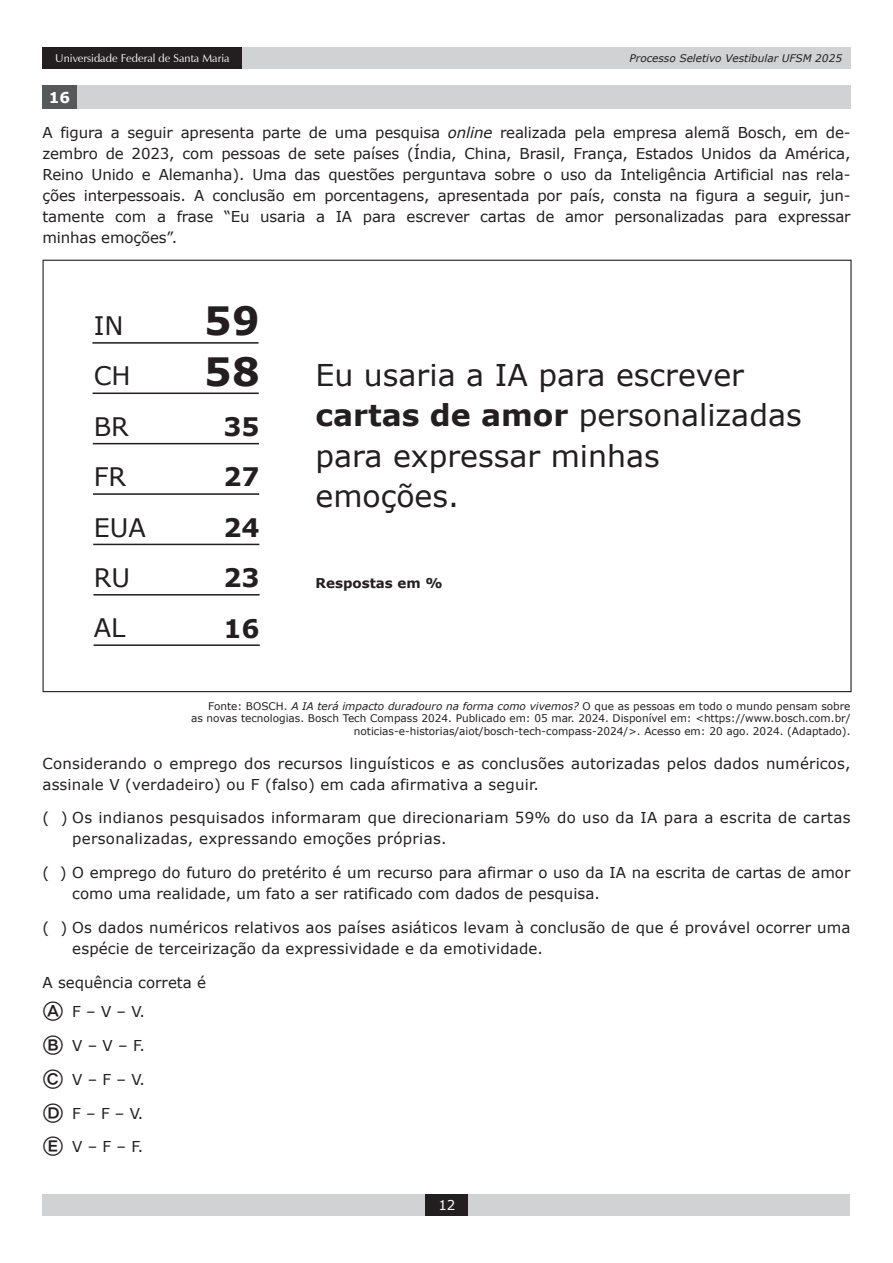
<style>
.page{position:relative;width:893px;height:1263px;background:#fff}
.page>*{position:absolute;margin:0;border:0;box-sizing:border-box;transform-origin:0 0}
.t1{font:700 39px/50.4px "Verdana";color:#231f20}
.t2{font:30px/40.5px "Verdana";color:#231f20}
.t3{font:25.5px/50.4px "Verdana";color:#231f20}
.t4{font:700 25.5px/50.4px "Verdana";color:#231f20;text-align:justify}
.t5{font:15px/21px "Verdana";letter-spacing:.01em;color:#231f20}
.t6{font:700 15px "Verdana";color:#fff}
.t7{font:700 13.5px "Verdana";color:#231f20}
.t8{font:13.5px "Verdana";color:#fff}
.t9{font:11.25px "Zapf Humanist 601 BT";color:#fff}
.t10{font:10.5px/12.6px "Verdana";color:#231f20;text-align:right}
.t11{font:italic 10.5px "Verdana";color:#231f20}
.s1{font-style:italic}
.s2{font-weight:700}
.s3{font-family:"Bundesbahn Pi Three";font-size:22.5px}
</style>
<div class="page">
<div style="left:234px;top:47px;width:616px;height:22px;background:#d1d2d4"></div>
<div style="left:43px;top:1194px;width:807px;height:22px;background:#d1d2d4"></div>
<div style="left:425px;top:1194px;width:43px;height:22px;background:#231f20"></div>
<div style="left:43px;top:47px;width:199px;height:22px;background:#231f20"></div>
<div style="left:43px;top:85px;width:34px;height:24px;background:#57585a"></div>
<div style="left:77px;top:85px;width:773px;height:24px;background:#d1d2d4"></div>
<hr style="left:92px;top:342px;width:167px;height:2px;background:#231f20">
<hr style="left:93px;top:392px;width:166px;height:2px;background:#231f20">
<hr style="left:93px;top:443px;width:166px;height:1px;background:#231f20">
<hr style="left:93px;top:493px;width:166px;height:2px;background:#231f20">
<hr style="left:93px;top:544px;width:166px;height:1px;background:#231f20">
<hr style="left:93px;top:594px;width:167px;height:1px;background:#231f20">
<hr style="left:94px;top:644px;width:166px;height:2px;background:#231f20">
<p class="t9" style="left:55px;top:51px;width:176px">Universidade Federal de Santa Maria</p>
<p class="t11" style="left:630px;top:51px;width:214px">Processo Seletivo Vestibular UFSM 2025</p>
<p class="t6" style="left:49px;top:87px;width:23px">16</p>
<p class="t5" style="left:43px;top:122px;width:810px;text-align:justify">A figura a seguir apresenta parte de uma pesquisa <span class="s1">online</span> realizada pela empresa alemã Bosch, em de&shy;zembro de 2023, com pessoas de sete países (Índia, China, Brasil, França, Estados Unidos da América, Reino Unido e Alemanha). Uma das questões perguntava sobre o uso da Inteligência Artificial nas rela&shy;ções interpessoais. A conclusão em porcentagens, apresentada por país, consta na figura a seguir, jun&shy;tamente com a frase “Eu usaria a IA para escrever cartas de amor personalizadas para expressar minhas emoções”.</p>
<h3 class="t3" style="left:94px;top:300px;width:54px">IN<br>CH<br>BR<br>FR<br>EUA<br>RU<br>AL</h3>
<h1 class="t1" style="left:204px;top:295px;width:57px">59<br>58</h1>
<h3 class="t4" style="left:224px;top:401px;width:38px">35<br>27<br>24<br>23<br>16</h3>
<h2 class="t2" style="left:315px;top:354px;width:488px">Eu usaria a IA para escrever <span class="s2">cartas de amor</span> personalizadas para expressar minhas emoções.</h2>
<p class="t7" style="left:315px;top:574px;width:129px">Respostas em %</p>
<p class="t10" style="left:191px;top:699px;width:661px">Fonte: BOSCH. <span class="s1">A IA terá impacto duradouro na forma como vivemos?</span> O que as pessoas em todo o mundo pensam sobre<br>as novas tecnologias. Bosch Tech Compass 2024. Publicado em: 05 mar. 2024. Disponível em: &lt;https://www.bosch.com.br/ noticias-e-historias/aiot/bosch-tech-compass-2024/&gt;. Acesso em: 20 ago. 2024. (Adaptado).</p>
<p class="t5" style="left:43px;top:753px;width:809px">Considerando o emprego dos recursos linguísticos e as conclusões autorizadas pelos dados numéricos, assinale V (verdadeiro) ou F (falso) em cada afirmativa a seguir.</p>
<p class="t5" style="left:72px;top:807px;width:780px;text-indent:-30px">( ) Os indianos pesquisados informaram que direcionariam 59% do uso da IA para a escrita de cartas personalizadas, expressando emoções próprias.</p>
<p class="t5" style="left:72px;top:862px;width:780px;text-indent:-30px">( ) O emprego do futuro do pretérito é um recurso para afirmar o uso da IA na escrita de cartas de amor como uma realidade, um fato a ser ratificado com dados de pesquisa.</p>
<p class="t5" style="left:72px;top:917px;width:780px;text-indent:-30px">( ) Os dados numéricos relativos aos países asiáticos levam à conclusão de que é provável ocorrer uma espécie de terceirização da expressividade e da emotividade.</p>
<p class="t5" style="left:43px;top:967px;width:165px;line-height:29.5px">A sequência correta é<br><span class="s3">A</span> F – V – V.</p>
<p class="t5" style="left:43px;top:1035px;width:104px"><span class="s3">B</span> V – V – F.</p>
<p class="t5" style="left:43px;top:1069px;width:104px"><span class="s3">C</span> V – F – V.</p>
<p class="t5" style="left:43px;top:1102px;width:102px"><span class="s3">D</span> F – F – V.</p>
<p class="t5" style="left:43px;top:1136px;width:102px"><span class="s3">E</span> V – F – F.</p>
<p class="t8" style="left:438px;top:1196px;width:19px">12</p>
</div>
